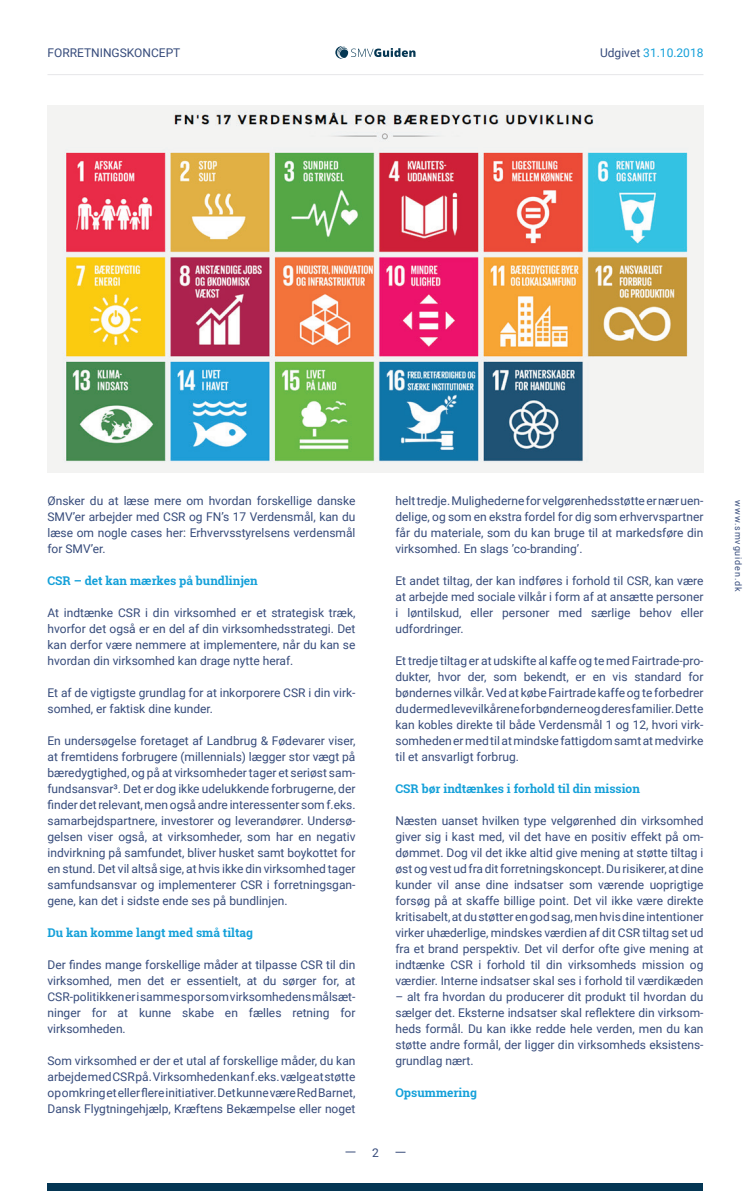
<style>
.page{position:relative;width:751px;height:1191px;background:#fff}
.page>*{position:absolute;margin:0;border:0;box-sizing:border-box;transform-origin:0 0}
.t1{font:12px/16px "Roboto";color:#364b7b;text-align:justify}
.t2{font:700 12px "Roboto Slab";color:#14a0d9}
.t3{font:12px "Roboto";color:#14a0d9}
.t4{font:9px "Roboto";letter-spacing:.1em;color:#364b7b}
.s1{color:#364b7b}
</style>
<div class="page">
<div style="left:48px;top:1183px;width:656px;height:8px;background:#043654"></div>
<svg style="left:336px;top:46px;width:80px;height:13px"></svg>
<hr style="left:48px;top:74px;width:656px;height:1px;background:#e6e7e9">
<img style="left:48px;top:105px;width:656px;height:368px">
<p class="t1" style="left:47px;top:44px;width:134px">FORRETNINGSKONCEPT</p>
<p class="t3" style="left:600px;top:44px;width:105px"><span class="s1">Udgivet</span> 31.10.2018</p>
<p class="t1" style="left:48px;top:492px;width:310px">Ønsker du at læse mere om hvordan forskellige danske SMV’er arbejder med CSR og FN’s 17 Verdensmål, kan du læse om nogle cases her: Erhvervsstyrelsens verdensmål for SMV’er.</p>
<p class="t2" style="left:48px;top:572px;width:212px">CSR – det kan mærkes på bundlinjen</p>
<p class="t1" style="left:48px;top:604px;width:310px">At indtænke CSR i din virksomhed er et strategisk træk, hvorfor det også er en del af din virksomhedsstrategi. Det kan derfor være nemmere at implementere, når du kan se hvordan din virksomhed kan drage nytte heraf.</p>
<p class="t1" style="left:48px;top:684px;width:309px">Et af de vigtigste grundlag for at inkorporere CSR i din virk&shy;somhed, er faktisk dine kunder.</p>
<p class="t1" style="left:48px;top:732px;width:310px">En undersøgelse foretaget af Landbrug &amp; Fødevarer viser, at fremtidens forbrugere (millennials) lægger stor vægt på bæredygtighed, og på at virksomheder tager et seriøst sam&shy;fundsansvar³. Det er dog ikke udelukkende forbrugerne, der finder det relevant, men også andre interessenter som f.eks. samarbejdspartnere, investorer og leverandører. Undersø&shy;gelsen viser også, at virksomheder, som har en negativ indvirkning på samfundet, bliver husket samt boykottet for en stund. Det vil altså sige, at hvis ikke din virksomhed tager samfundsansvar og implementerer CSR i forretningsgan&shy;gene, kan det i sidste ende ses på bundlinjen.</p>
<p class="t2" style="left:48px;top:924px;width:207px">Du kan komme langt med små tiltag</p>
<p class="t1" style="left:48px;top:956px;width:310px">Der findes mange forskellige måder at tilpasse CSR til din virksomhed, men det er essentielt, at du sørger for, at CSR-politikken er i samme spor som virksomhedens målsæt&shy;ninger for at kunne skabe en fælles retning for virksomheden.</p>
<p class="t1" style="left:48px;top:1052px;width:310px">Som virksomhed er der et utal af forskellige måder, du kan arbejde med CSR på. Virksomheden kan f.eks. vælge at støtte op omkring et eller flere initiativer. Det kunne være Red Barnet, Dansk Flygtningehjælp, Kræftens Bekæmpelse eller noget</p>
<p class="t1" style="left:396px;top:492px;width:310px">helt tredje. Mulighederne for velgørenhedsstøtte er nær uen&shy;delige, og som en ekstra fordel for dig som erhvervspartner får du materiale, som du kan bruge til at markedsføre din virksomhed. En slags ’co-branding’.</p>
<p class="t1" style="left:396px;top:572px;width:310px">Et andet tiltag, der kan indføres i forhold til CSR, kan være at arbejde med sociale vilkår i form af at ansætte personer i løntilskud, eller personer med særlige behov eller udfordringer.</p>
<p class="t1" style="left:396px;top:652px;width:310px">Et tredje tiltag er at udskifte al kaffe og te med Fairtrade-pro&shy;dukter, hvor der, som bekendt, er en vis standard for bøndernes vilkår. Ved at købe Fairtrade kaffe og te forbedrer du dermed levevilkårene for bønderne og deres familier. Dette kan kobles direkte til både Verdensmål 1 og 12, hvori virk&shy;somheden er med til at mindske fattigdom samt at medvirke til et ansvarligt forbrug.</p>
<p class="t2" style="left:396px;top:780px;width:246px">CSR bør indtænkes i forhold til din mission</p>
<p class="t1" style="left:395px;top:812px;width:310px">Næsten uanset hvilken type velgørenhed din virksomhed giver sig i kast med, vil det have en positiv effekt på om&shy;dømmet. Dog vil det ikke altid give mening at støtte tiltag i øst og vest ud fra dit forretningskoncept. Du risikerer, at dine kunder vil anse dine indsatser som værende uoprigtige forsøg på at skaffe billige point. Det vil ikke være direkte kritisabelt, at du støtter en god sag, men hvis dine intentioner virker uhæderlige, mindskes værdien af dit CSR tiltag set ud fra et brand perspektiv. Det vil derfor ofte give mening at indtænke CSR i forhold til din virksomheds mission og værdier. Interne indsatser skal ses i forhold til værdikæden</p>
<p class="t1" style="left:395px;top:988px;width:310px">– alt fra hvordan du producerer dit produkt til hvordan du sælger det. Eksterne indsatser skal reflektere din virksom&shy;heds formål. Du kan ikke redde hele verden, men du kan støtte andre formål, der ligger din virksomheds eksistens&shy;grundlag nært.</p>
<p class="t2" style="left:395px;top:1084px;width:83px">Opsummering</p>
<p class="t1" style="left:372px;top:1144px;width:8px">2</p>
<p class="t4" style="left:745px;top:500px;width:93px;rotate:90deg">www.smvguiden.dk</p>
</div>
